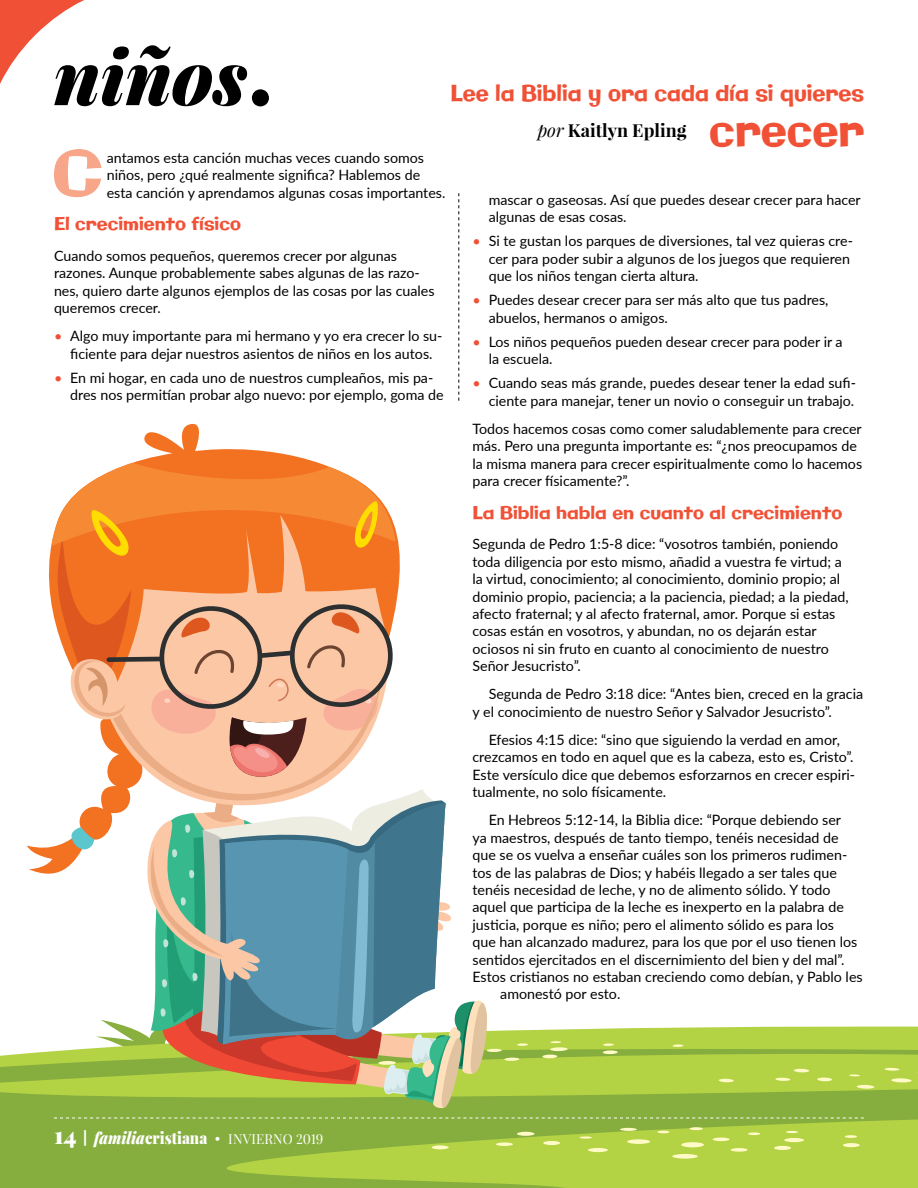
<style>
.page{position:relative;width:918px;height:1188px;background:#fff}
.page>*{position:absolute;margin:0;border:0;box-sizing:border-box;transform-origin:0 0}
.t1{font:italic 900 75px "Playfair Display";color:#000}
.t2{font:62.4px "Galindo";color:#f8a689}
.t3{font:45px "Galindo";color:#f05136;scale:.95 1}
.t4{font:22.5px "Galindo";color:#f05136;scale:.95 1}
.t5{font:18px "Galindo";color:#f05136}
.t6{font:700 18px "Playfair Display";color:#000}
.t7{font:14.25px/17.4px "Lato";color:#000}
.t8{font:13.5px "Playfair Display";letter-spacing:.01em;color:#fff}
.s1{font-family:"Times New Roman";font-weight:700;font-style:normal;font-size:105px}
.s2{font-weight:400;font-style:italic}
.s3{color:#f05136}
.s4{font-weight:900;font-size:24px}
.s5{font-weight:900;font-size:15px}
.s6{font-weight:900;font-style:italic;font-size:16.5px}
.s7{font-weight:900;font-size:16.5px}
.s8{font-family:"Times New Roman";font-size:15.75px}
</style>
<div class="page">
<svg style="left:589px;top:1026px;width:329px;height:3px"></svg>
<svg style="left:0;top:1029px;width:918px;height:159px;fill:#b4d344"></svg>
<svg style="left:849px;top:1074px;width:11px;height:2px"></svg>
<hr style="left:719px;top:1079px;width:15px;height:3px;background:#fffac6;border-radius:50%">
<svg style="left:794px;top:1069px;width:15px;height:4px"></svg>
<svg style="left:891px;top:1078px;width:21px;height:5px"></svg>
<svg style="left:817px;top:1077px;width:15px;height:4px"></svg>
<hr style="left:775px;top:1078px;width:15px;height:3px;background:#fffac6;border-radius:50%">
<hr style="left:885px;top:1068px;width:15px;height:3px;background:#fffac6;border-radius:50%">
<svg style="left:857px;top:1085px;width:17px;height:4px"></svg>
<svg style="left:550px;top:1041px;width:11px;height:2px"></svg>
<hr style="left:487px;top:1049px;width:15px;height:3px;background:#fffac6;border-radius:50%">
<hr style="left:504px;top:1058px;width:15px;height:3px;background:#fffac6;border-radius:50%">
<svg style="left:603px;top:1050px;width:15px;height:4px"></svg>
<hr style="left:542px;top:1055px;width:15px;height:3px;background:#fffac6;border-radius:50%">
<svg style="left:517px;top:1043px;width:11px;height:3px"></svg>
<svg style="left:603px;top:1043px;width:11px;height:3px"></svg>
<svg style="left:672px;top:1044px;width:12px;height:3px"></svg>
<svg style="left:550px;top:1047px;width:18px;height:4px"></svg>
<div style="left:681px;top:1142px;width:23px;height:5px;background:#fffac6;border-radius:50%"></div>
<svg style="left:580px;top:1136px;width:12px;height:3px"></svg>
<svg style="left:786px;top:1131px;width:12px;height:2px"></svg>
<svg style="left:432px;top:1145px;width:17px;height:4px"></svg>
<svg style="left:517px;top:1132px;width:18px;height:4px"></svg>
<div style="left:627px;top:1139px;width:23px;height:5px;background:#fffac6;border-radius:50%"></div>
<hr style="left:713px;top:1138px;width:17px;height:3px;background:#fffac6;border-radius:50%">
<svg style="left:731px;top:1148px;width:17px;height:4px"></svg>
<svg style="left:543px;top:1141px;width:17px;height:4px"></svg>
<svg style="left:843px;top:1143px;width:17px;height:4px"></svg>
<svg style="left:774px;top:1146px;width:17px;height:4px"></svg>
<svg style="left:496px;top:1142px;width:17px;height:4px"></svg>
<hr style="left:620px;top:1128px;width:17px;height:3px;background:#fffac6;border-radius:50%">
<svg style="left:657px;top:1131px;width:13px;height:2px"></svg>
<svg style="left:748px;top:1132px;width:12px;height:3px"></svg>
<svg style="left:845px;top:1135px;width:12px;height:3px"></svg>
<svg style="left:690px;top:1127px;width:13px;height:3px"></svg>
<div style="left:672px;top:1154px;width:26px;height:5px;background:#fffac6;border-radius:50%"></div>
<svg style="left:588px;top:1148px;width:20px;height:4px"></svg>
<svg style="left:784px;top:1138px;width:20px;height:4px"></svg>
<svg style="left:132px;top:423px;width:187px;height:40px"></svg>
<svg style="left:27px;top:463px;width:461px;height:646px"></svg>
<svg style="left:459px;top:193px;width:1px;height:208px"></svg>
<svg style="left:0;top:0;width:84px;height:84px"></svg>
<svg style="left:54px;top:1118px;width:810px;height:1px"></svg>
<h1 class="t1" style="left:54px;top:25px;width:221px">niños<span class="s1">.</span></h1>
<h3 class="t4" style="left:451px;top:79px;width:437px">Lee la Biblia y ora cada día si quieres</h3>
<h3 class="t3" style="left:709px;top:102px;width:165px">crecer</h3>
<p class="t6" style="left:537px;top:119px;width:151px"><span class="s2">por</span> Kaitlyn Epling</p>
<h2 class="t2" style="left:52px;top:133px;width:52px">C</h2>
<p class="t7" style="left:107px;top:148px;width:340px">antamos esta canción muchas veces cuando somos niños, pero ¿qué realmente significa? Hablemos de esta canción y aprendamos algunas cosas importantes.</p>
<p class="t5" style="left:54px;top:212px;width:189px">El crecimiento físico</p>
<p class="t7" style="left:54px;top:246px;width:382px">Cuando somos pequeños, queremos crecer por algunas razones. Aunque probablemente sabes algunas de las razo&shy;nes, quiero darte algunos ejemplos de las cosas por las cuales queremos crecer.</p>
<p class="t7" style="left:54px;top:327px;width:390px;text-align:center"><span class="s3">•</span> Algo muy importante para mi hermano y yo era crecer lo su&shy;ficiente para dejar nuestros asientos de niños en los autos.</p>
<p class="t7" style="left:70px;top:368px;width:375px;text-indent:-16px"><span class="s3">•</span> En mi hogar, en cada uno de nuestros cumpleaños, mis pa&shy;dres nos permitían probar algo nuevo: por ejemplo, goma de</p>
<p class="t7" style="left:489px;top:190px;width:374px">mascar o gaseosas. Así que puedes desear crecer para hacer algunas de esas cosas.</p>
<p class="t7" style="left:489px;top:232px;width:366px;text-indent:-16px"><span class="s3">•</span> Si te gustan los parques de diversiones, tal vez quieras cre&shy;cer para poder subir a algunos de los juegos que requieren que los niños tengan cierta altura.</p>
<p class="t7" style="left:489px;top:291px;width:341px;text-indent:-16px"><span class="s3">•</span> Puedes desear crecer para ser más alto que tus padres, abuelos, hermanos o amigos.</p>
<p class="t7" style="left:489px;top:332px;width:356px;text-indent:-16px"><span class="s3">•</span> Los niños pequeños pueden desear crecer para poder ir a la escuela.</p>
<p class="t7" style="left:472px;top:374px;width:385px;text-align:right"><span class="s3">•</span> Cuando seas más grande, puedes desear tener la edad sufi&shy;ciente para manejar, tener un novio o conseguir un trabajo.</p>
<p class="t7" style="left:472px;top:419px;width:391px">Todos hacemos cosas como comer saludablemente para crecer más. Pero una pregunta importante es: “¿nos preocupamos de la misma manera para crecer espiritualmente como lo hacemos para crecer físicamente?”.</p>
<p class="t5" style="left:472px;top:501px;width:371px">La Biblia habla en cuanto al crecimiento</p>
<p class="t7" style="left:472px;top:535px;width:378px">Segunda de Pedro 1:5-8 dice: “vosotros también, poniendo toda diligencia por esto mismo, añadid a vuestra fe virtud; a la virtud, conocimiento; al conocimiento, dominio propio; al dominio propio, paciencia; a la paciencia, piedad; a la piedad, afecto fraternal; y al afecto fraternal, amor. Porque si estas cosas están en vosotros, y abundan, no os dejarán estar ociosos ni sin fruto en cuanto al conocimiento de nuestro Señor Jesucristo”.</p>
<p class="t7" style="left:472px;top:685px;width:392px;text-indent:16px">Segunda de Pedro 3:18 dice: “Antes bien, creced en la gracia y el conocimiento de nuestro Señor y Salvador Jesucristo”.</p>
<p class="t7" style="left:472px;top:731px;width:384px;text-indent:16px">Efesios 4:15 dice: “sino que siguiendo la verdad en amor, crezcamos en todo en aquel que es la cabeza, esto es, Cristo”.<br>Este versículo dice que debemos esforzarnos en crecer espiri&shy;tualmente, no solo físicamente.</p>
<p class="t7" style="left:489px;top:811px;width:354px">En Hebreos 5:12-14, la Biblia dice: “Porque debiendo ser</p>
<p class="t7" style="left:472px;top:828px;width:368px">ya maestros, después de tanto tiempo, tenéis necesidad de</p>
<p class="t7" style="left:472px;top:846px;width:376px">que se os vuelva a enseñar cuáles son los primeros rudimen-</p>
<p class="t7" style="left:472px;top:863px;width:366px">tos de las palabras de Dios; y habéis llegado a ser tales que</p>
<p class="t7" style="left:472px;top:881px;width:360px">tenéis necesidad de leche, y no de alimento sólido. Y todo</p>
<p class="t7" style="left:472px;top:898px;width:373px">aquel que participa de la leche es inexperto en la palabra de</p>
<p class="t7" style="left:472px;top:915px;width:363px">justicia, porque es niño; pero el alimento sólido es para los</p>
<p class="t7" style="left:472px;top:933px;width:386px">que han alcanzado madurez, para los que por el uso tienen los</p>
<p class="t7" style="left:472px;top:950px;width:374px">sentidos ejercitados en el discernimiento del bien y del mal”.</p>
<p class="t7" style="left:472px;top:968px;width:392px">Estos cristianos no estaban creciendo como debían, y Pablo les</p>
<p class="t7" style="left:500px;top:985px;width:122px">amonestó por esto.</p>
<p class="t8" style="left:54px;top:1131px;width:271px"><span class="s4">14</span> <span class="s5">|</span> <span class="s6">familia</span><span class="s7">cristiana</span> <span class="s8">•</span> INVIERNO 2019</p>
</div>
